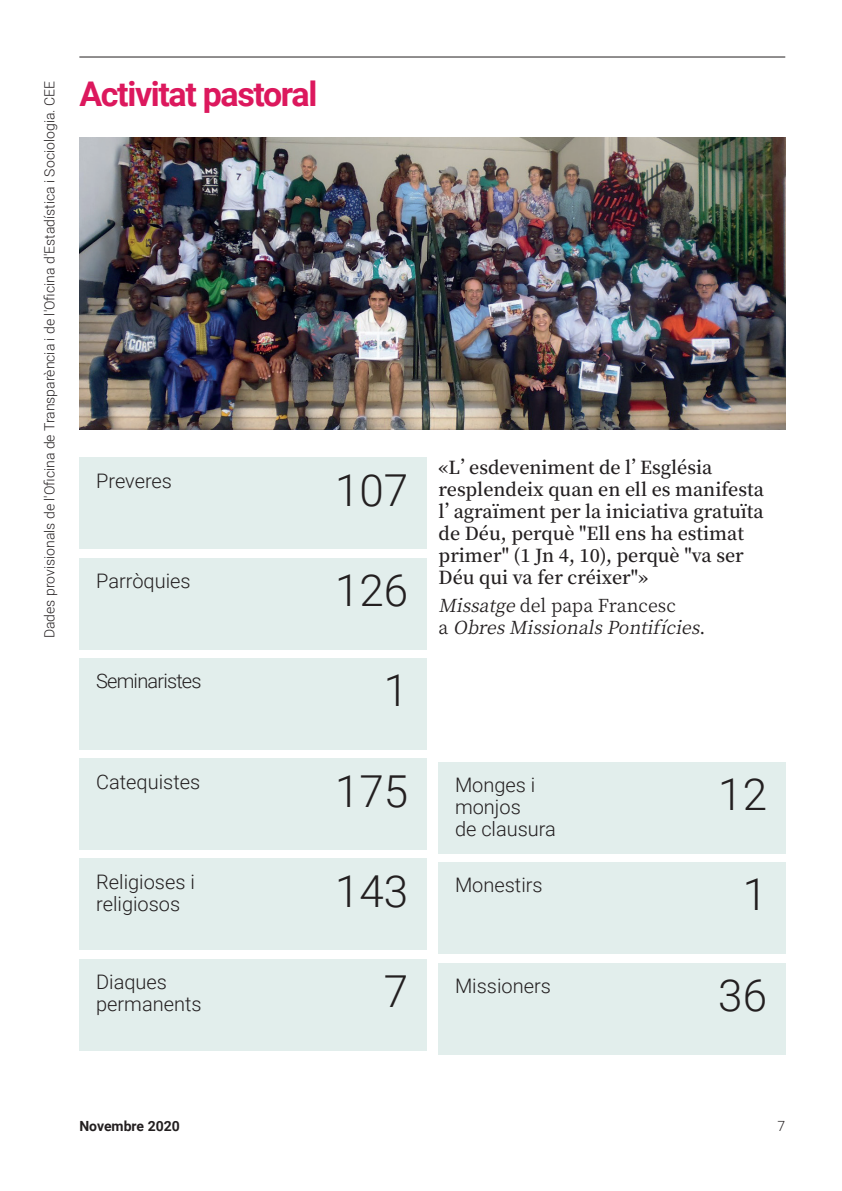
<style>
.page{position:relative;width:842px;height:1191px;background:#fff}
.page>*{position:absolute;margin:0;border:0;box-sizing:border-box;transform-origin:0 0}
.t1{font:300 44px "Roboto";color:#231f20}
.t2{font:700 34px "Roboto";letter-spacing:-.04em;color:#dc185d}
.t3{font:300 20px/22px "Roboto";color:#231f20}
.t4{font:300 20px "Roboto";letter-spacing:-.04em;color:#231f20}
.t5{font:600 18px/22px "Noto Serif TC";color:#231f20}
.t6{font:italic 18px "Noto Serif TC";color:#231f20}
.t7{font:18px "Noto Serif TC";color:#231f20}
.t8{font:300 14px "Roboto";color:#231f20}
.t9{font:700 14px "Roboto";color:#231f20}
.s1{font-style:italic}
.s2{font-style:normal}
</style>
<div class="page">
<hr style="left:79px;top:57px;width:706px;height:1px;background:#231f20">
<div style="left:79px;top:658px;width:347px;height:91px;background:#e2eeec"></div>
<div style="left:79px;top:458px;width:347px;height:91px;background:#e2eeec"></div>
<div style="left:79px;top:858px;width:347px;height:92px;background:#e2eeec"></div>
<div style="left:438px;top:761px;width:347px;height:92px;background:#e2eeec"></div>
<div style="left:438px;top:963px;width:347px;height:91px;background:#e2eeec"></div>
<div style="left:79px;top:758px;width:347px;height:92px;background:#e2eeec"></div>
<div style="left:79px;top:558px;width:347px;height:91px;background:#e2eeec"></div>
<div style="left:79px;top:959px;width:347px;height:91px;background:#e2eeec"></div>
<div style="left:438px;top:862px;width:347px;height:91px;background:#e2eeec"></div>
<img style="left:79px;top:138px;width:706px;height:291px">
<p class="t8" style="left:40px;top:638px;width:558px;rotate:-90deg">Dades provisionals de l'Oficina de Transparència i de l'Oficina d'Estadística i Sociologia. CEE</p>
<h2 class="t2" style="left:79px;top:70px;width:240px">Activitat pastoral</h2>
<p class="t3" style="left:96px;top:469px;width:77px">Preveres</p>
<h1 class="t1" style="left:335px;top:459px;width:75px">107</h1>
<p class="t3" style="left:96px;top:569px;width:96px">Parròquies</p>
<h1 class="t1" style="left:335px;top:560px;width:75px">126</h1>
<p class="t4" style="left:96px;top:667px;width:107px">Seminaristes</p>
<h1 class="t1" style="left:384px;top:660px;width:26px">1</h1>
<p class="t3" style="left:96px;top:770px;width:106px">Catequistes</p>
<h1 class="t1" style="left:335px;top:760px;width:75px">175</h1>
<p class="t3" style="left:96px;top:870px;width:100px">Religioses i religiosos</p>
<p class="t3" style="left:96px;top:970px;width:107px">Diaques permanents</p>
<h1 class="t1" style="left:335px;top:860px;width:75px">143</h1>
<h1 class="t1" style="left:384px;top:960px;width:26px">7</h1>
<p class="t5" style="left:439px;top:457px;width:327px">«L’esdeveniment de l’Església resplendeix quan en ell es manifesta l’agraïment per la iniciativa gratuïta de Déu, perquè "Ell ens ha estimat primer" (1 Jn 4, 10), perquè "va ser Déu qui va fer créixer"»</p>
<p class="t7" style="left:439px;top:595px;width:239px"><span class="s1">Missatge</span>del papa Francesc</p>
<p class="t6" style="left:439px;top:617px;width:272px"><span class="s2">a</span> ObresMissionalsPontifícies<span class="s2">.</span></p>
<p class="t3" style="left:455px;top:773px;width:102px">Monges i monjos<br>de clausura</p>
<h1 class="t1" style="left:718px;top:763px;width:50px">12</h1>
<p class="t3" style="left:455px;top:873px;width:89px">Monestirs</p>
<h1 class="t1" style="left:743px;top:863px;width:26px">1</h1>
<p class="t3" style="left:455px;top:974px;width:97px">Missioners</p>
<h1 class="t1" style="left:718px;top:964px;width:50px">36</h1>
<p class="t9" style="left:79px;top:1116px;width:102px">Novembre 2020</p>
<p class="t8" style="left:777px;top:1116px;width:9px">7</p>
</div>
